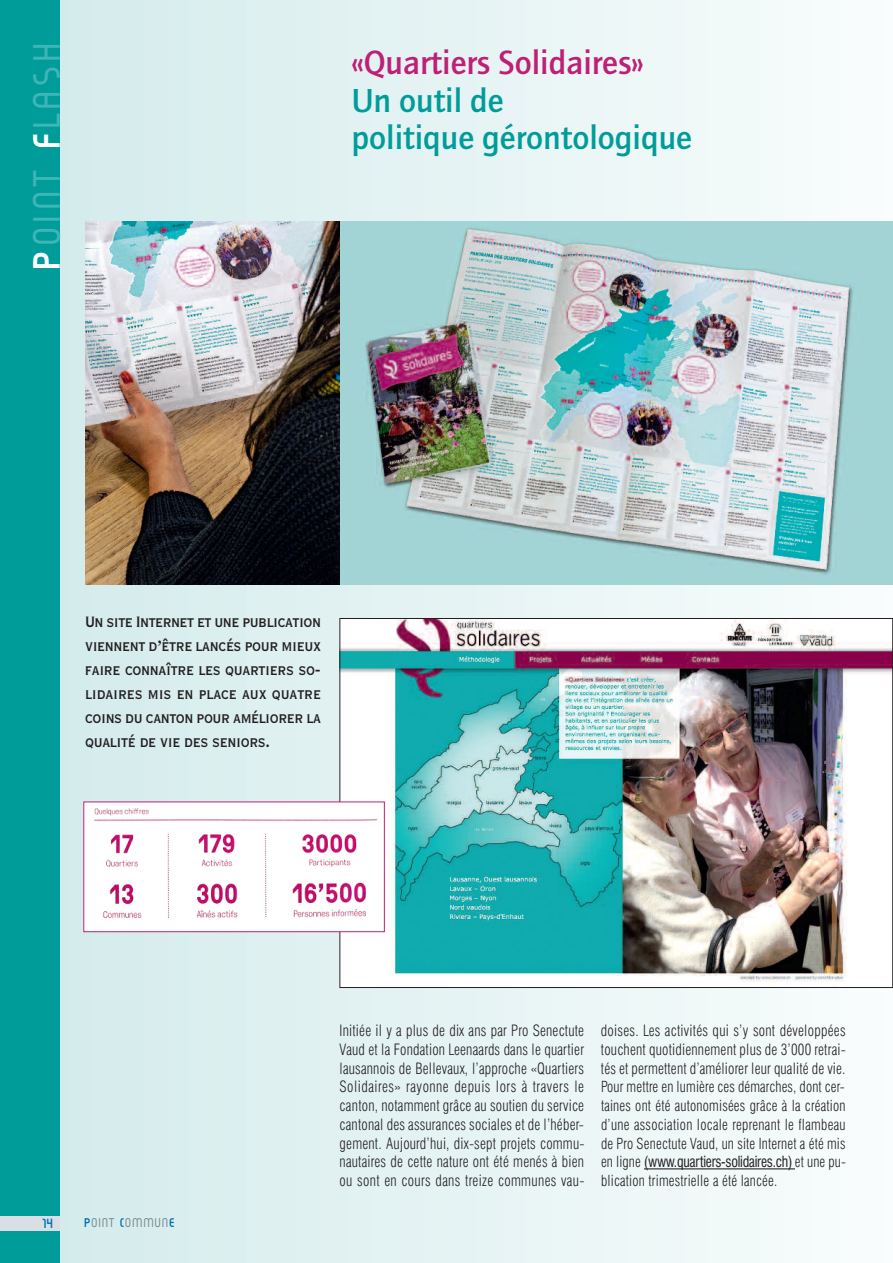
<style>
.page{position:relative;width:893px;height:1263px;background:#fff}
.page>*{position:absolute;margin:0;border:0;box-sizing:border-box;transform-origin:0 0}
.t1{font:600 45px "Jocelyn";letter-spacing:.1em;color:#3eb6b7}
.t2{font:700 34.5px/37.5px "Quay Sans";color:#009c9a}
.t3{font:700 34.5px "Quay Sans";color:#bf1f75}
.t4{font:19.8px/24px "Copperplate Thirty BC";letter-spacing:-.025em;color:#231f20;text-align:justify;scale:.91 1}
.t5{font:700 15.75px "Jocelyn";color:#0072b8}
.t6{font:300 condensed 15.3px/18.8px "Swiss 721 BT";letter-spacing:.015em;color:#231f20;text-align:justify;scale:.92 1}
.t7{font:300 condensed 15px/18.8px "Swiss 721 BT";letter-spacing:.015em;color:#231f20;text-align:justify;scale:.92 1}
.t8{font:600 15px "Jocelyn";letter-spacing:.05em;color:#7b8c95}
.s1{font-weight:700;color:#fff}
.s2{font-weight:700;color:#0072b8}
.s3{font-weight:400}
</style>
<div class="page">
<img style="left:60px;top:0;width:833px;height:1263px">
<img style="left:85px;top:221px;width:256px;height:364px">
<div style="left:0;top:0;width:60px;height:1263px;background:#009c9a"></div>
<div style="left:0;top:1216px;width:60px;height:14px;background:#d9dfe4"></div>
<img style="left:341px;top:221px;width:552px;height:364px">
<hr style="left:644px;top:1168px;width:151px;height:1px;background:#231f20">
<img style="left:342px;top:620px;width:549px;height:366px">
<img style="left:86px;top:804px;width:297px;height:126px">
<div style="left:84px;top:802px;width:301px;height:130px;border:1px solid #bf1f75"></div>
<h1 class="t1" style="left:31px;top:270px;width:228px;rotate:-90deg"><span class="s1">P</span>OINT <span class="s1">F</span>LASH</h1>
<h2 class="t3" style="left:351px;top:42px;width:294px">«Quartiers Solidaires»</h2>
<h2 class="t2" style="left:351px;top:81px;width:342px">Un outil de<br>politique gérontologique</h2>
<p class="t4" style="left:85px;top:608px;width:261px">Un site Internet et une publication viennent d’être lancés pour mieux faire connaître les quartiers so&shy;lidaires mis en place aux quatre coins du canton pour améliorer la qualité de vie des seniors.</p>
<p class="t5" style="left:43px;top:1217px;width:12px">14</p>
<p class="t8" style="left:84px;top:1217px;width:92px"><span class="s2">P</span>OINT <span class="s2">C</span>OMMUN<span class="s2">E</span></p>
<p class="t6" style="left:340px;top:1022px;width:268px">Initiée il y a plus de dix ans par Pro Senectute Vaud et la Fondation Leenaards dans le quartier lausannois de Bellevaux, l’approche «Quartiers Solidaires» rayonne depuis lors à travers le canton, notamment grâce au soutien du service cantonal des assurances sociales et de l’héber&shy;gement. Aujourd’hui, dix-sept projets commu&shy;nautaires de cette nature ont été menés à bien ou sont en cours dans treize communes vau-</p>
<p class="t6" style="left:601px;top:1022px;width:268px">doises. Les activités qui s’y sont développées touchent quotidiennement plus de 3’000 retrai&shy;tés et permettent d’améliorer leur qualité de vie.</p>
<p class="t7" style="left:601px;top:1079px;width:268px">Pour mettre en lumière ces démarches, dont cer&shy;taines ont été autonomisées grâce à la création d’une association locale reprenant le flambeau de Pro Senectute Vaud, un site Internet a été mis en ligne <span class="s3">(www.quartiers-solidaires.ch)</span> et une pu&shy;blication trimestrielle a été lancée.</p>
</div>
